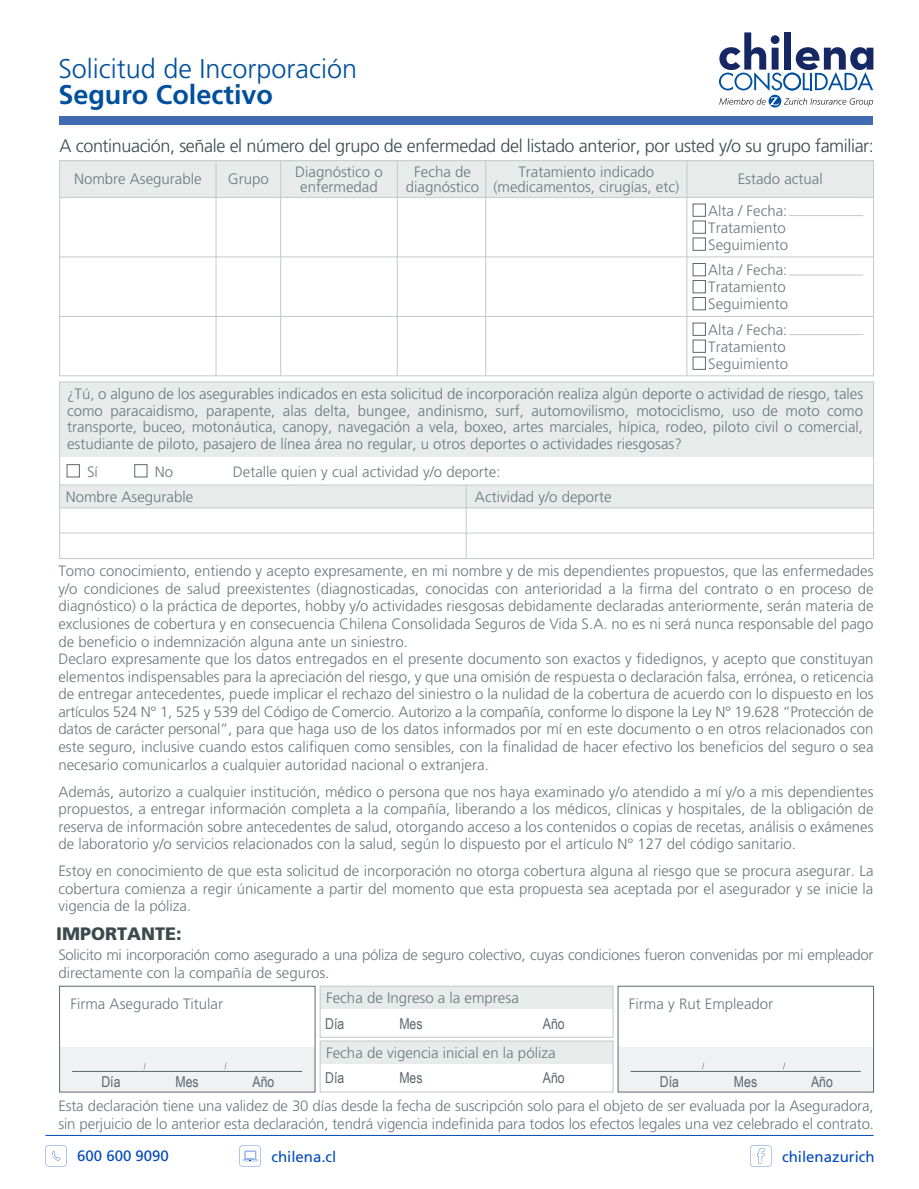
<style>
.page{position:relative;width:919px;height:1189px;background:#fff}
.page>*{position:absolute;margin:0;border:0;box-sizing:border-box;transform-origin:0 0}
.t1{font:300 27px "Frutiger";color:#004f9e}
.t2{font:700 27px "Frutiger";color:#004f9e}
.t3{font:300 18px "Frutiger";letter-spacing:-.02em;color:#3c494d}
.t4{font:900 18px "Frutiger";color:#3c494d}
.t5{font:300 15px/17.5px "Frutiger";color:#6d777a}
.t6{font:300 15px/17.5px "Frutiger";letter-spacing:-.02em;color:#6d777a}
.t7{font:15px "Arial Narrow";color:#5d686e}
.t8{font:15px "Frutiger";color:#004aba}
</style>
<div class="page">
<svg style="left:239px;top:1145px;width:21px;height:21px"></svg>
<svg style="left:45px;top:1145px;width:22px;height:21px"></svg>
<hr style="left:45px;top:1134px;width:828px;height:1px;background:#004aba">
<svg style="left:750px;top:1145px;width:21px;height:21px"></svg>
<div style="left:60px;top:161px;width:813px;height:36px;background:#e7eceb"></div>
<hr style="left:397px;top:161px;width:1px;height:215px;background:#c4c8ca">
<hr style="left:485px;top:161px;width:1px;height:215px;background:#c4c8ca">
<hr style="left:280px;top:161px;width:1px;height:215px;background:#c4c8ca">
<hr style="left:216px;top:161px;width:1px;height:215px;background:#c4c8ca">
<div style="left:59px;top:160px;width:814px;height:216px;border:1px solid #c4c8ca"></div>
<hr style="left:60px;top:197px;width:813px;height:1px;background:#c4c8ca">
<hr style="left:60px;top:256px;width:813px;height:1px;background:#c4c8ca">
<hr style="left:60px;top:316px;width:813px;height:1px;background:#c4c8ca">
<hr style="left:788px;top:215px;width:74px;height:1px;background:#c4c8ca">
<div style="left:692px;top:263px;width:13px;height:13px;border:1px solid #5c686d"></div>
<div style="left:692px;top:280px;width:13px;height:13px;border:1px solid #5c686d"></div>
<div style="left:692px;top:297px;width:13px;height:13px;border:1px solid #5c686d"></div>
<hr style="left:788px;top:275px;width:74px;height:1px;background:#c4c8ca">
<hr style="left:788px;top:334px;width:74px;height:1px;background:#c4c8ca">
<hr style="left:686px;top:161px;width:1px;height:215px;background:#c4c8ca">
<div style="left:60px;top:485px;width:813px;height:23px;background:#e7eceb"></div>
<hr style="left:466px;top:485px;width:1px;height:73px;background:#c4c8ca">
<div style="left:60px;top:382px;width:813px;height:75px;background:#e7eceb"></div>
<div style="left:59px;top:382px;width:814px;height:176px;border:1px solid #c4c8ca"></div>
<hr style="left:60px;top:532px;width:813px;height:1px;background:#c4c8ca">
<hr style="left:60px;top:507px;width:813px;height:1px;background:#c4c8ca">
<hr style="left:60px;top:484px;width:813px;height:1px;background:#c4c8ca">
<div style="left:67px;top:464px;width:13px;height:13px;border:1px solid #5c686d"></div>
<div style="left:134px;top:464px;width:13px;height:13px;border:1px solid #5c686d"></div>
<div style="left:60px;top:1047px;width:254px;height:44px;background:#eff1f2"></div>
<div style="left:59px;top:985px;width:256px;height:107px;border:1px solid #5d686e"></div>
<hr style="left:72px;top:1070px;width:230px;height:1px;background:#5d686e">
<div style="left:618px;top:1047px;width:254px;height:44px;background:#eff1f2"></div>
<div style="left:617px;top:985px;width:256px;height:107px;border:1px solid #5d686e"></div>
<hr style="left:630px;top:1070px;width:230px;height:1px;background:#5d686e">
<div style="left:320px;top:986px;width:293px;height:22px;background:#e7eceb"></div>
<div style="left:320px;top:985px;width:293px;height:52px;border:1px solid #c4c8ca"></div>
<div style="left:320px;top:1040px;width:293px;height:23px;background:#e7eceb"></div>
<div style="left:320px;top:1040px;width:293px;height:52px;border:1px solid #c4c8ca"></div>
<svg style="left:719px;top:32px;width:154px;height:75px"></svg>
<div style="left:59px;top:116px;width:813px;height:8px;background:#416ab1"></div>
<h1 class="t1" style="left:58px;top:53px;width:300px">Solicitud de Incorporación</h1>
<h1 class="t2" style="left:58px;top:78px;width:216px">Seguro Colectivo</h1>
<p class="t3" style="left:60px;top:135px;width:815px">A continuación, señale el número del grupo de enfermedad del listado anterior, por usted y/o su grupo familiar:</p>
<p class="t5" style="left:295px;top:165px;width:89px;line-height:15px;text-align:center">Diagnóstico o enfermedad</p>
<p class="t5" style="left:405px;top:165px;width:75px;line-height:15px;text-align:center">Fecha de diagnóstico</p>
<p class="t5" style="left:493px;top:165px;width:187px;line-height:15px;text-align:center">Tratamiento indicado (medicamentos, cirugías, etc)</p>
<p class="t5" style="left:74px;top:170px;width:129px">Nombre Asegurable</p>
<p class="t5" style="left:228px;top:170px;width:42px">Grupo</p>
<p class="t5" style="left:737px;top:170px;width:87px">Estado actual</p>
<p class="t5" style="left:708px;top:202px;width:82px;line-height:17px">Alta / Fecha:<br>Tratamiento<br>Seguimiento</p>
<p class="t5" style="left:708px;top:261px;width:82px;line-height:17px">Alta / Fecha:<br>Tratamiento<br>Seguimiento</p>
<p class="t5" style="left:708px;top:321px;width:82px;line-height:17px">Alta / Fecha:<br>Tratamiento<br>Seguimiento</p>
<p class="t5" style="left:67px;top:386px;width:797px;line-height:16.5px;text-align:justify">¿Tú, o alguno de los asegurables indicados en esta solicitud de incorporación realiza algún deporte o actividad de riesgo, tales como paracaidismo, parapente, alas delta, bungee, andinismo, surf, automovilismo, motociclismo, uso de moto como transporte, buceo, motonáutica, canopy, navegación a vela, boxeo, artes marciales, hípica, rodeo, piloto civil o comercial, estudiante de piloto, pasajero de línea área no regular, u otros deportes o actividades riesgosas?</p>
<p class="t5" style="left:87px;top:463px;width:12px">Sí</p>
<p class="t5" style="left:155px;top:463px;width:20px">No</p>
<p class="t5" style="left:233px;top:463px;width:269px">Detalle quien y cual actividad y/o deporte:</p>
<p class="t5" style="left:66px;top:488px;width:129px">Nombre Asegurable</p>
<p class="t5" style="left:475px;top:488px;width:138px">Actividad y/o deporte</p>
<p class="t5" style="left:58px;top:562px;width:816px">Tomo conocimiento, entiendo y acepto expresamente, en mi nombre y de mis dependientes propuestos, que las enfermedades y/o condiciones de salud preexistentes (diagnosticadas, conocidas con anterioridad a la firma del contrato o en proceso de diagnóstico) o la práctica de deportes, hobby y/o actividades riesgosas debidamente declaradas anteriormente, serán materia de exclusiones de cobertura y en consecuencia Chilena Consolidada Seguros de Vida S.A. no es ni será nunca responsable del pago de beneficio o indemnización alguna ante un siniestro.<br>Declaro expresamente que los datos entregados en el presente documento son exactos y fidedignos, y acepto que constituyan elementos indispensables para la apreciación del riesgo, y que una omisión de respuesta o declaración falsa, errónea, o reticencia de entregar antecedentes, puede implicar el rechazo del siniestro o la nulidad de la cobertura de acuerdo con lo dispuesto en los artículos 524 N° 1, 525 y 539 del Código de Comercio. Autorizo a la compañía, conforme lo dispone la Ley N° 19.628 “Protección de datos de carácter personal”, para que haga uso de los datos informados por mí en este documento o en otros relacionados con este seguro, inclusive cuando estos califiquen como sensibles, con la finalidad de hacer efectivo los beneficios del seguro o sea necesario comunicarlos a cualquier autoridad nacional o extranjera.</p>
<p class="t5" style="left:58px;top:782px;width:816px;text-align:justify">Además, autorizo a cualquier institución, médico o persona que nos haya examinado y/o atendido a mí y/o a mis dependientes propuestos, a entregar información completa a la compañía, liberando a los médicos, clínicas y hospitales, de la obligación de reserva de información sobre antecedentes de salud, otorgando acceso a los contenidos o copias de recetas, análisis o exámenes de laboratorio y/o servicios relacionados con la salud, según lo dispuesto por el artículo N° 127 del código sanitario.</p>
<p class="t5" style="left:58px;top:862px;width:816px;text-align:justify">Estoy en conocimiento de que esta solicitud de incorporación no otorga cobertura alguna al riesgo que se procura asegurar. La cobertura comienza a regir únicamente a partir del momento que esta propuesta sea aceptada por el asegurador y se inicie la vigencia de la póliza.</p>
<p class="t4" style="left:56px;top:922px;width:127px">IMPORTANTE:</p>
<p class="t6" style="left:58px;top:946px;width:816px">Solicito mi incorporación como asegurado a una póliza de seguro colectivo, cuyas condiciones fueron convenidas por mi empleador directamente con la compañía de seguros.</p>
<p class="t5" style="left:70px;top:995px;width:154px">Firma Asegurado Titular</p>
<p class="t7" style="left:101px;top:1070px;width:21px">Día</p>
<p class="t7" style="left:175px;top:1070px;width:25px">Mes</p>
<p class="t7" style="left:252px;top:1070px;width:23px">Año</p>
<p class="t5" style="left:326px;top:989px;width:194px">Fecha de Ingreso a la empresa</p>
<p class="t7" style="left:325px;top:1012px;width:21px">Día</p>
<p class="t7" style="left:399px;top:1012px;width:25px">Mes</p>
<p class="t7" style="left:542px;top:1012px;width:23px">Año</p>
<p class="t5" style="left:326px;top:1043px;width:231px">Fecha de vigencia inicial en la póliza</p>
<p class="t7" style="left:325px;top:1066px;width:21px">Día</p>
<p class="t7" style="left:399px;top:1066px;width:25px">Mes</p>
<p class="t7" style="left:542px;top:1066px;width:23px">Año</p>
<p class="t5" style="left:628px;top:995px;width:146px">Firma y Rut Empleador</p>
<p class="t7" style="left:659px;top:1070px;width:21px">Día</p>
<p class="t7" style="left:733px;top:1070px;width:25px">Mes</p>
<p class="t7" style="left:810px;top:1070px;width:23px">Año</p>
<p class="t5" style="left:58px;top:1097px;width:816px;line-height:18px">Esta declaración tiene una validez de 30 días desde la fecha de suscripción solo para el objeto de ser evaluada por la Aseguradora, sin perjuicio de lo anterior esta declaración, tendrá vigencia indefinida para todos los efectos legales una vez celebrado el contrato.</p>
<p class="t8" style="left:77px;top:1147px;width:93px">600 600 9090</p>
<p class="t8" style="left:271px;top:1147px;width:67px">chilena.cl</p>
<p class="t8" style="left:781px;top:1147px;width:94px">chilenazurich</p>
</div>
